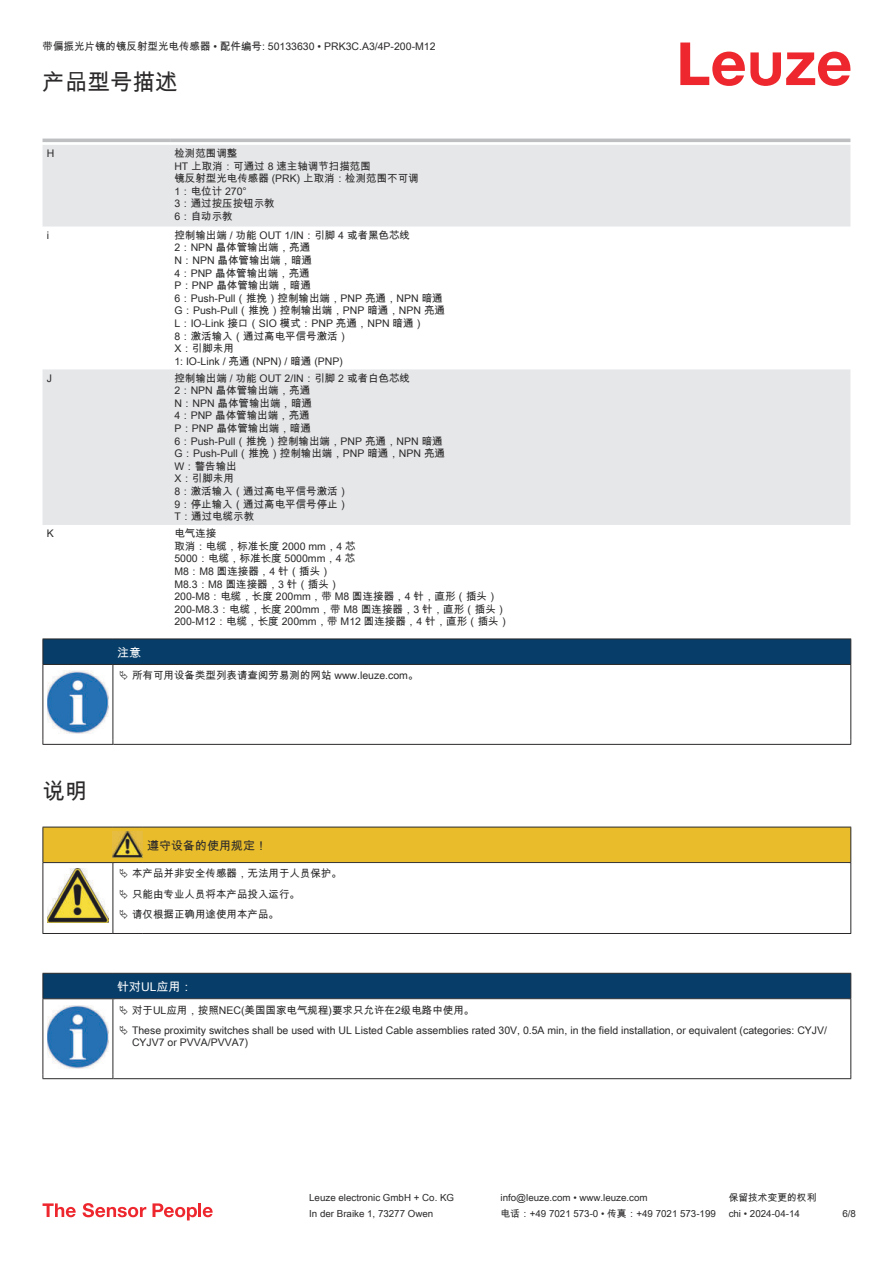
<style>
.page{position:relative;width:893px;height:1263px;background:#fff}
.page>*{position:absolute;margin:0;border:0;box-sizing:border-box;transform-origin:0 0}
.t1{font:22.5px "Arial Unicode MS";color:#2b292a}
.t2{font:12px "Arial Unicode MS";color:#2b292a}
.t3{font:12px "Arial Unicode MS";color:#fff}
.t4{font:10.5px/12.6px "Arial Unicode MS";color:#2b292a}
.t5{font:9.75px "Arial Unicode MS";color:#2b292a}
</style>
<div class="page">
<svg style="left:680px;top:43px;width:170px;height:43px"></svg>
<svg style="left:43px;top:145px;width:807px;height:380px;fill:#e6e7e9"></svg>
<hr style="left:43px;top:139px;width:127px;height:3px;background:#bdbfc1">
<hr style="left:170px;top:139px;width:680px;height:3px;background:#bdbfc1">
<svg style="left:43px;top:1203px;width:33px;height:14px"></svg>
<svg style="left:83px;top:1203px;width:63px;height:14px"></svg>
<svg style="left:153px;top:1203px;width:44px;height:17px"></svg>
<hr style="left:198px;top:1203px;width:3px;height:14px;background:#ed272d">
<svg style="left:203px;top:1207px;width:10px;height:10px"></svg>
<svg style="left:44px;top:665px;width:806px;height:79px"></svg>
<hr style="left:43px;top:638px;width:70px;height:1px;background:#2b292a">
<hr style="left:43px;top:664px;width:70px;height:1px;background:#2b292a">
<hr style="left:113px;top:638px;width:738px;height:1px;background:#2b292a">
<div style="left:43px;top:639px;width:808px;height:25px;background:#063d69"></div>
<hr style="left:113px;top:664px;width:738px;height:1px;background:#2b292a">
<hr style="left:43px;top:665px;width:1px;height:75px;background:#2b292a">
<hr style="left:113px;top:665px;width:1px;height:75px;background:#2b292a">
<hr style="left:850px;top:665px;width:1px;height:75px;background:#2b292a">
<hr style="left:43px;top:744px;width:70px;height:1px;background:#2b292a">
<hr style="left:113px;top:744px;width:738px;height:1px;background:#2b292a">
<img style="left:47px;top:671px;width:61px;height:63px">
<div style="left:115px;top:665px;width:734px;height:21px;background:#fff"></div>
<hr style="left:43px;top:933px;width:70px;height:1px;background:#2b292a">
<hr style="left:113px;top:933px;width:30px;height:1px;background:#2b292a">
<hr style="left:143px;top:933px;width:708px;height:1px;background:#2b292a">
<hr style="left:43px;top:999px;width:1px;height:75px;background:#2b292a">
<hr style="left:113px;top:999px;width:1px;height:75px;background:#2b292a">
<hr style="left:850px;top:999px;width:1px;height:75px;background:#2b292a">
<hr style="left:43px;top:1078px;width:70px;height:1px;background:#2b292a">
<hr style="left:113px;top:1078px;width:738px;height:1px;background:#2b292a">
<img style="left:47px;top:1053px;width:58px;height:15px">
<svg style="left:43px;top:827px;width:808px;height:106px"></svg>
<svg style="left:43px;top:973px;width:808px;height:80px"></svg>
<p class="t4" style="left:43px;top:40px;width:395px">带偏振光片镜的镜反射型光电传感器 • 配件编号: 50133630 • PRK3C.A3/4P-200-M12</p>
<h1 class="t1" style="left:43px;top:66px;width:136px">产品型号描述</h1>
<p class="t4" style="left:47px;top:147px;width:9px">H</p>
<p class="t4" style="left:174px;top:147px;width:246px">检测范围调整<br>HT 上取消：可通过 8 速主轴调节扫描范围<br>镜反射型光电传感器 (PRK) 上取消：检测范围不可调<br>1：电位计 270°<br>3：通过按压按钮示教<br>6：自动示教</p>
<p class="t4" style="left:47px;top:228px;width:4px">i</p>
<p class="t4" style="left:174px;top:228px;width:272px">控制输出端 / 功能 OUT 1/IN：引脚 4 或者黑色芯线<br>2：NPN 晶体管输出端，亮通<br>N：NPN 晶体管输出端，暗通<br>4：PNP 晶体管输出端，亮通<br>P：PNP 晶体管输出端，暗通<br>6：Push-Pull（推挽）控制输出端，PNP 亮通，NPN 暗通<br>G：Push-Pull（推挽）控制输出端，PNP 暗通，NPN 亮通<br>L：IO-Link 接口（SIO 模式：PNP 亮通，NPN 暗通）<br>8：激活输入（通过高电平信号激活）<br>X：引脚未用<br>1: IO-Link / 亮通 (NPN) / 暗通 (PNP)</p>
<p class="t4" style="left:47px;top:371px;width:7px">J</p>
<p class="t4" style="left:174px;top:371px;width:272px">控制输出端 / 功能 OUT 2/IN：引脚 2 或者白色芯线<br>2：NPN 晶体管输出端，亮通<br>N：NPN 晶体管输出端，暗通<br>4：PNP 晶体管输出端，亮通<br>P：PNP 晶体管输出端，暗通<br>6：Push-Pull（推挽）控制输出端，PNP 亮通，NPN 暗通<br>G：Push-Pull（推挽）控制输出端，PNP 暗通，NPN 亮通<br>W：警告输出<br>X：引脚未用<br>8：激活输入（通过高电平信号激活）<br>9：停止输入（通过高电平信号停止）<br>T：通过电缆示教</p>
<p class="t4" style="left:47px;top:528px;width:9px">K</p>
<p class="t4" style="left:174px;top:527px;width:336px">电气连接<br>取消：电缆，标准长度 2000 mm，4 芯<br>5000：电缆，标准长度 5000mm，4 芯<br>M8：M8 圆连接器，4 针（插头）<br>M8.3：M8 圆连接器，3 针（插头）<br>200-M8：电缆，长度 200mm，带 M8 圆连接器，4 针，直形（插头）<br>200-M8.3：电缆，长度 200mm，带 M8 圆连接器，3 针，直形（插头）<br>200-M12：电缆，长度 200mm，带 M12 圆连接器，4 针，直形（插头）</p>
<p class="t3" style="left:117px;top:643px;width:25px">注意</p>
<p class="t4" style="left:132px;top:669px;width:288px">所有可用设备类型列表请查阅劳易测的网站 www.leuze.com。</p>
<h1 class="t1" style="left:43px;top:775px;width:46px">说明</h1>
<p class="t2" style="left:147px;top:837px;width:121px">遵守设备的使用规定！</p>
<p class="t4" style="left:132px;top:863px;width:211px;line-height:20.2px">本产品并非安全传感器，无法用于人员保护。只能由专业人员将本产品投入运行。<br>请仅根据正确用途使用本产品。</p>
<p class="t3" style="left:117px;top:978px;width:77px">针对UL应用：</p>
<p class="t4" style="left:132px;top:999px;width:697px;line-height:20.2px">对于UL应用，按照NEC(美国国家电气规程)要求只允许在2级电路中使用。<br>These proximity switches shall be used with UL Listed Cable assemblies rated 30V, 0.5A min, in the field installation, or equivalent (categories: CYJV/</p>
<p class="t4" style="left:132px;top:1036px;width:118px">CYJV7 or PVVA/PVVA7)</p>
<p class="t5" style="left:309px;top:1191px;width:146px">Leuze electronic GmbH + Co. KG</p>
<p class="t5" style="left:501px;top:1191px;width:149px">info@leuze.com • www.leuze.com</p>
<p class="t5" style="left:729px;top:1191px;width:89px">保留技术变更的权利</p>
<p class="t5" style="left:309px;top:1206px;width:126px">In der Braike 1, 73277 Owen</p>
<p class="t5" style="left:501px;top:1206px;width:217px">电话：+49 7021 573-0 • 传真：+49 7021 573-199</p>
<p class="t5" style="left:729px;top:1206px;width:73px">chi • 2024-04-14</p>
<p class="t5" style="left:842px;top:1206px;width:15px">6/8</p>
</div>
